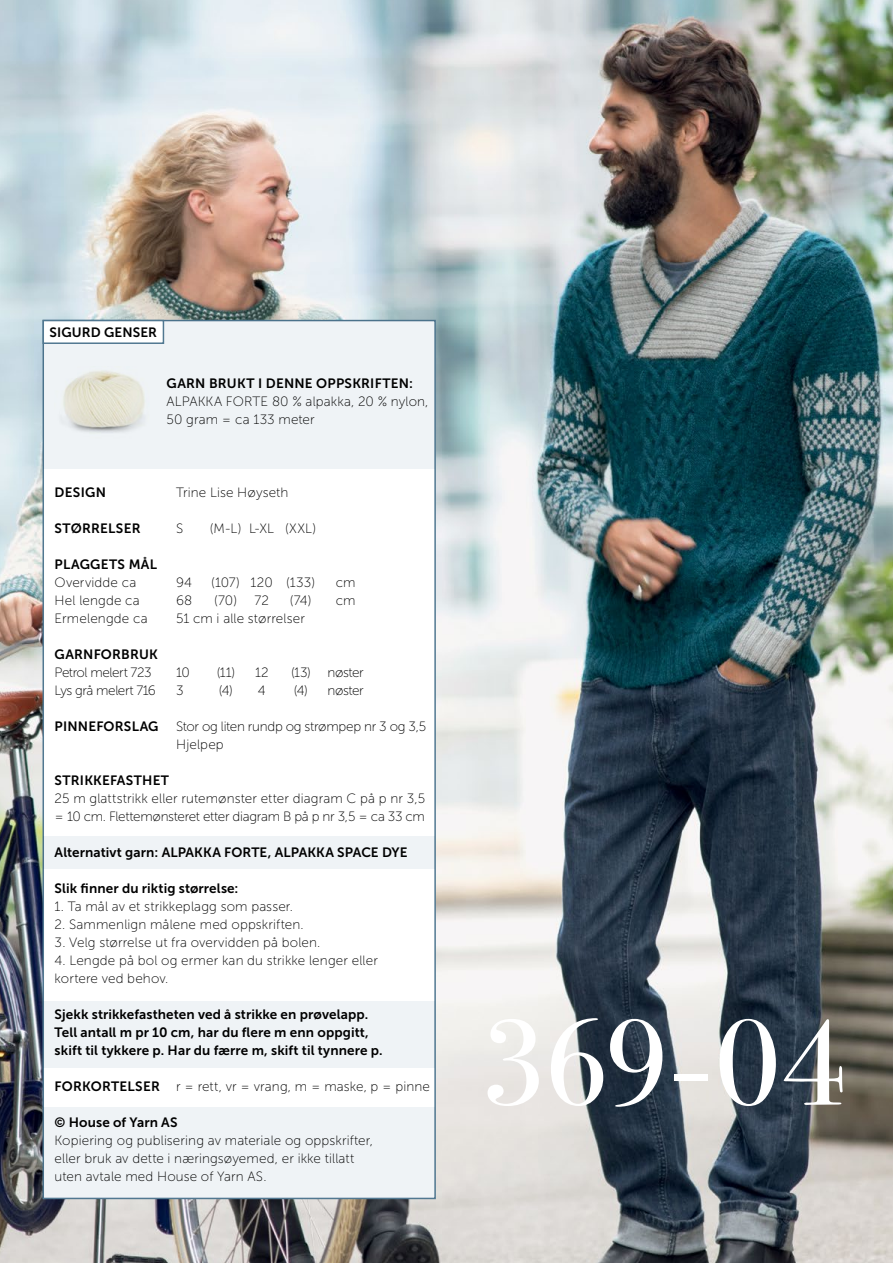
<style>
.page{position:relative;width:893px;height:1263px;background:#fff}
.page>*{position:absolute;margin:0;border:0;box-sizing:border-box;transform-origin:0 0}
.t1{font:121.5px "Bodoni Svty Two ITCTT";color:#fff}
.INNHOLD{font:13.5px/18px "Museo Sans 100";letter-spacing:.005em;color:#000}
.INNHOLD-2{font:13.5px "Museo Sans 700";letter-spacing:.01em;color:#000}
.INNHOLD-3{font:13.5px "Museo Sans 100";letter-spacing:-.03em;color:#000}
.INNHOLD-4{font:13.5px "Museo Sans 100";letter-spacing:-.02em;color:#000}
.INNHOLD-_Opps{font:13.5px "Museo Sans 700";letter-spacing:.01em;color:#000}
.INNHOLD-5{font:13.5px "Museo Sans 700";letter-spacing:.03em;color:#000}
.s1{font-family:"Museo Sans 700"}
</style>
<div class="page">
<img style="left:0;top:0;width:893px;height:1263px">
<div style="left:43px;top:321px;width:392px;height:877px;background:#fff"></div>
<div style="left:43px;top:320px;width:392px;height:149px;background:#eff3f6"></div>
<div style="left:43px;top:321px;width:120px;height:22px;background:#fff"></div>
<div style="left:43px;top:320px;width:121px;height:24px;border:2px solid #517891"></div>
<img style="left:63px;top:370px;width:82px;height:63px">
<div style="left:43px;top:1001px;width:392px;height:66px;background:#eff3f6"></div>
<div style="left:43px;top:1107px;width:392px;height:91px;background:#eff3f6"></div>
<div style="left:43px;top:837px;width:392px;height:32px;background:#eff3f6"></div>
<p class="INNHOLD-_Opps" style="left:50px;top:325px;width:109px">SIGURD GENSER</p>
<p class="INNHOLD-2" style="left:167px;top:376px;width:248px">GARN BRUKT I DENNE OPPSKRIFTEN:</p>
<p class="INNHOLD" style="left:167px;top:392px;width:263px">ALPAKKA FORTE 80 % alpakka, 20 % nylon,<br>50 gram = ca 133 meter</p>
<p class="INNHOLD-2" style="left:55px;top:485px;width:53px">DESIGN</p>
<p class="INNHOLD" style="left:176px;top:484px;width:114px">Trine Lise Høyseth</p>
<p class="INNHOLD-2" style="left:55px;top:521px;width:87px">STØRRELSER</p>
<p class="INNHOLD" style="left:176px;top:520px;width:9px">S</p>
<p class="INNHOLD" style="left:210px;top:520px;width:108px">(M-L) L-XL (XXL)</p>
<p class="INNHOLD-5" style="left:55px;top:557px;width:104px">PLAGGETS MÅL</p>
<p class="INNHOLD" style="left:55px;top:574px;width:83px">Overvidde ca</p>
<p class="INNHOLD" style="left:176px;top:574px;width:18px">94</p>
<p class="INNHOLD" style="left:211px;top:574px;width:105px">(107) 120 (133)</p>
<p class="INNHOLD" style="left:336px;top:574px;width:21px">cm</p>
<p class="INNHOLD" style="left:55px;top:592px;width:87px">Hel lengde ca</p>
<p class="INNHOLD" style="left:176px;top:592px;width:18px">68</p>
<p class="INNHOLD" style="left:214px;top:592px;width:56px">(70) 72</p>
<p class="INNHOLD" style="left:290px;top:592px;width:67px">(74) cm</p>
<p class="INNHOLD" style="left:55px;top:610px;width:95px">Ermelengde ca</p>
<p class="INNHOLD" style="left:176px;top:610px;width:130px">51 cm i alle størrelser</p>
<p class="INNHOLD-2" style="left:55px;top:647px;width:105px">GARNFORBRUK</p>
<p class="INNHOLD-3" style="left:55px;top:665px;width:98px">Petrol melert 723</p>
<p class="INNHOLD" style="left:176px;top:664px;width:15px">10</p>
<p class="INNHOLD" style="left:217px;top:664px;width:53px">(11) 12</p>
<p class="INNHOLD-3" style="left:291px;top:665px;width:74px">(13) nøster</p>
<p class="INNHOLD-3" style="left:55px;top:683px;width:103px">Lys grå melert 716</p>
<p class="INNHOLD" style="left:176px;top:682px;width:9px">3</p>
<p class="INNHOLD" style="left:219px;top:682px;width:48px">(4) 4</p>
<p class="INNHOLD" style="left:294px;top:682px;width:71px">(4) nøster</p>
<p class="INNHOLD-2" style="left:55px;top:719px;width:105px">PINNEFORSLAG</p>
<p class="INNHOLD-4" style="left:176px;top:719px;width:252px">Stor og liten rundp og strømpep nr 3 og 3,5</p>
<p class="INNHOLD" style="left:176px;top:736px;width:49px">Hjelpep</p>
<p class="INNHOLD-2" style="left:55px;top:773px;width:116px">STRIKKEFASTHET</p>
<p class="INNHOLD" style="left:55px;top:790px;width:372px">25 m glattstrikk eller rutemønster etter diagram C på p nr 3,5 = 10 cm. Flettemønsteret etter diagram B på p nr 3,5 = ca 33 cm</p>
<p class="INNHOLD-2" style="left:55px;top:845px;width:354px">Alternativt garn: ALPAKKA FORTE, ALPAKKA SPACE DYE</p>
<p class="INNHOLD-2" style="left:55px;top:881px;width:185px">Slik finner du riktig størrelse:</p>
<p class="INNHOLD" style="left:55px;top:898px;width:240px">1. Ta mål av et strikkeplagg som passer.</p>
<p class="INNHOLD" style="left:55px;top:916px;width:250px">2. Sammenlign målene med oppskriften.</p>
<p class="INNHOLD" style="left:55px;top:934px;width:267px">3. Velg størrelse ut fra overvidden på bolen.</p>
<p class="INNHOLD" style="left:55px;top:952px;width:325px">4. Lengde på bol og ermer kan du strikke lenger eller</p>
<p class="INNHOLD" style="left:55px;top:970px;width:115px">kortere ved behov.</p>
<p class="INNHOLD-2" style="left:55px;top:1007px;width:315px">Sjekk strikkefastheten ved å strikke en prøvelapp.</p>
<p class="INNHOLD-2" style="left:55px;top:1025px;width:316px">Tell antall m pr 10 cm, har du flere m enn oppgitt,</p>
<p class="INNHOLD-2" style="left:55px;top:1043px;width:330px">skift til tykkere p. Har du færre m, skift til tynnere p.</p>
<p class="INNHOLD" style="left:55px;top:1078px;width:377px"><span class="s1">FORKORTELSER</span> r = rett, vr = vrang, m = maske, p = pinne</p>
<p class="INNHOLD-2" style="left:55px;top:1115px;width:124px">© House of Yarn AS</p>
<p class="INNHOLD" style="left:55px;top:1132px;width:320px">Kopiering og publisering av materiale og oppskrifter,</p>
<p class="INNHOLD" style="left:55px;top:1150px;width:301px">eller bruk av dette i næringsøyemed, er ikke tillatt</p>
<p class="INNHOLD" style="left:55px;top:1168px;width:214px">uten avtale med House of Yarn AS.</p>
<p class="t1" style="left:481px;top:964px;width:366px">369-04</p>
</div>
